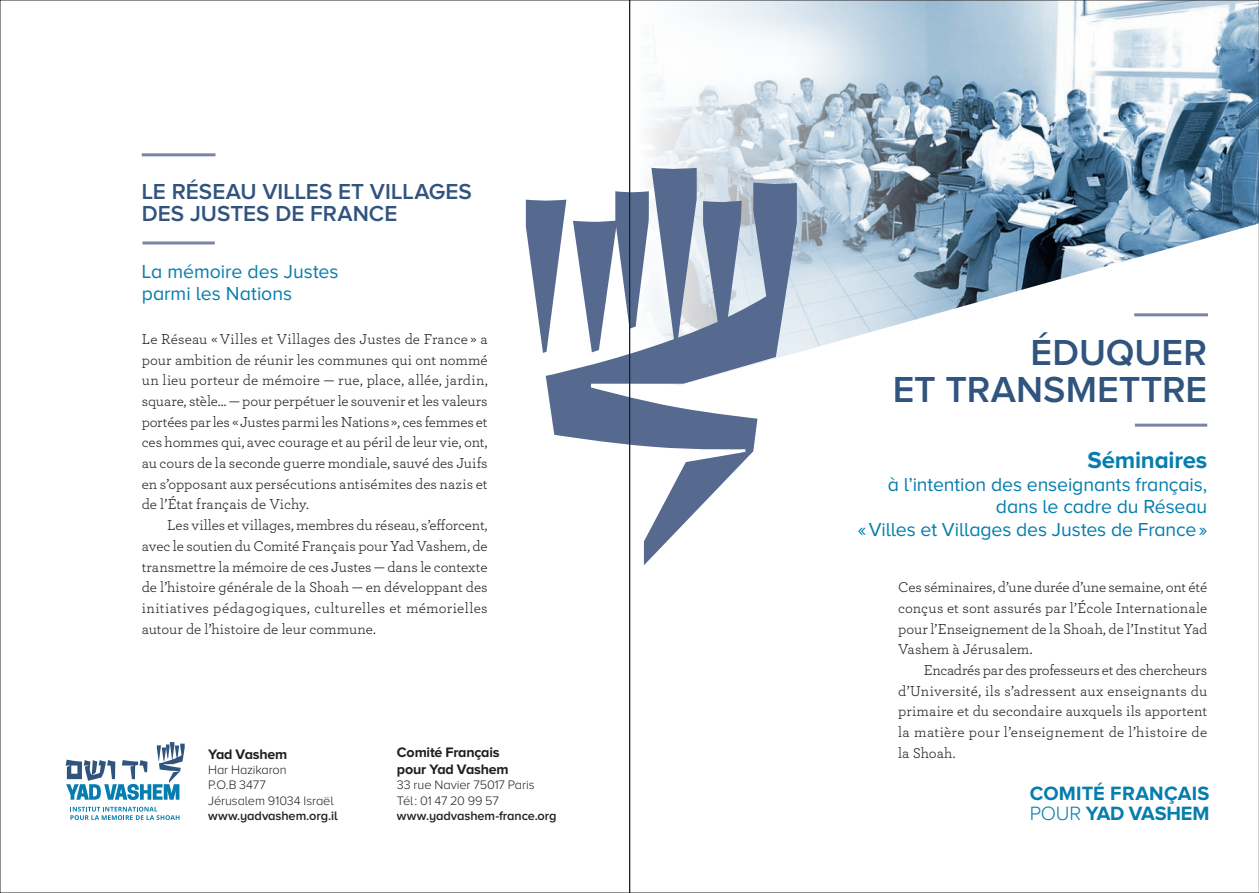
<style>
.page{position:relative;width:1259px;height:893px;background:#fff}
.page>*{position:absolute;margin:0;border:0;box-sizing:border-box;transform-origin:0 0}
.t1{font:600 37.5px/37.5px "Proxima Nova A";color:#31547e;text-align:right}
.t2{font:700 24px "Proxima Nova A";color:#057dae}
.t3{font:600 22.5px/22.5px "Proxima Nova A";letter-spacing:.005em;color:#31547e}
.t4{font:700 19.95px/20px "Proxima Nova A";color:#057dae}
.t5{font:19.5px/22.5px "Proxima Nova A";letter-spacing:-.005em;color:#057dae}
.t6{font:15px/20.7px "Archer Pro";letter-spacing:.005em;color:#231f20;text-align:justify}
.t7{font:700 14.25px/17.1px "Proxima Nova A";letter-spacing:-.025em;color:#231f20}
.t8{font:300 12.75px/15.3px "Proxima Nova A";letter-spacing:-.005em;color:#231f20}
.t9{font:600 12.75px "Proxima Nova A";letter-spacing:-.005em;color:#231f20}
.s1{font-weight:300}
</style>
<div class="page">
<img style="left:650px;top:2px;width:607px;height:221px">
<svg style="left:797px;top:223px;width:460px;height:204px"></svg>
<svg style="left:649px;top:168px;width:148px;height:392px"></svg>
<svg style="left:526px;top:191px;width:123px;height:374px"></svg>
<svg style="left:70px;top:807px;width:109px;height:13px"></svg>
<svg style="left:66px;top:742px;width:119px;height:58px"></svg>
<hr style="left:142px;top:241px;width:73px;height:3px;background:#7a84a5">
<hr style="left:142px;top:153px;width:73px;height:3px;background:#7a84a5">
<hr style="left:1135px;top:424px;width:72px;height:3px;background:#7a84a5">
<hr style="left:1134px;top:313px;width:74px;height:3px;background:#7a84a5">
<h3 class="t3" style="left:142px;top:180px;width:332px">LE RÉSEAU VILL ES ET VILL AGES<br>DES JUSTES DE FRANCE</h3>
<h3 class="t5" style="left:142px;top:260px;width:198px">La mémoire des Justes parmi les Nations</h3>
<p class="t6" style="left:142px;top:328px;width:347px">Le Réseau « Villes et Villages des Justes de France » a pour ambition de réunir les communes qui ont nommé un lieu porteur de mémoire — rue, place, allée, jardin, square, stèle… — pour perpétuer le souvenir et les valeurs portées par les « Justes parmi les Nations », ces femmes et ces hommes qui, avec courage et au péril de leur vie, ont, au cours de la seconde guerre mondiale, sauvé des Juifs en s’opposant aux persécutions antisémites des nazis et de l’État français de Vichy.</p>
<p class="t6" style="left:142px;top:514px;width:347px;text-indent:26px">Les villes et villages, membres du réseau, s’efforcent, avec le soutien du Comité Français pour Yad Vashem, de transmettre la mémoire de ces Justes — dans le contexte de l’histoire générale de la Shoah — en développant des initiatives pédagogiques, culturelles et mémorielles autour de l’histoire de leur commune.</p>
<p class="t7" style="left:208px;top:745px;width:81px">Yad Vashem</p>
<p class="t8" style="left:208px;top:762px;width:127px">Har Hazikaron<br>P.O.B 3477<br>Jérusalem 91034 Israël</p>
<p class="t9" style="left:208px;top:808px;width:131px">WWW.YADVASHEM.ORG.IL</p>
<p class="t7" style="left:397px;top:743px;width:113px">Comité Français pour Yad Vashem</p>
<p class="t8" style="left:397px;top:777px;width:139px">33 rue Navier 75017 Paris<br>Tél: 01 47 20 99 57</p>
<p class="t9" style="left:397px;top:808px;width:161px">WWW.YADVASHEM-FRANCE.ORG</p>
<h1 class="t1" style="left:892px;top:333px;width:316px">ÉDUQUER<br>ET TRANSMETTRE</h1>
<h2 class="t2" style="left:1087px;top:446px;width:121px">Séminaires</h2>
<h3 class="t5" style="left:858px;top:473px;width:351px;text-align:right">à l’intention des enseignants français, dans le cadre du Réseau<br>«Villes et Villages des Justes de France»</h3>
<p class="t6" style="left:898px;top:576px;width:311px">Ces séminaires, d’une durée d’une semaine, ont été conçus et sont assurés par l’École Internationale pour l’Enseignement de la Shoah, de l’Institut Yad Vashem à Jérusalem.</p>
<p class="t6" style="left:898px;top:659px;width:311px;text-indent:26px">Encadrés par des professeurs et des chercheurs d’Université, ils s’adressent aux enseignants du primaire et du secondaire auxquels ils apportent la matière pour l’enseignement de l’histoire de la Shoah.</p>
<h3 class="t4" style="left:1029px;top:783px;width:181px">Comité Français <span class="s1">po ur</span> Yad Vashem</h3>
</div>
